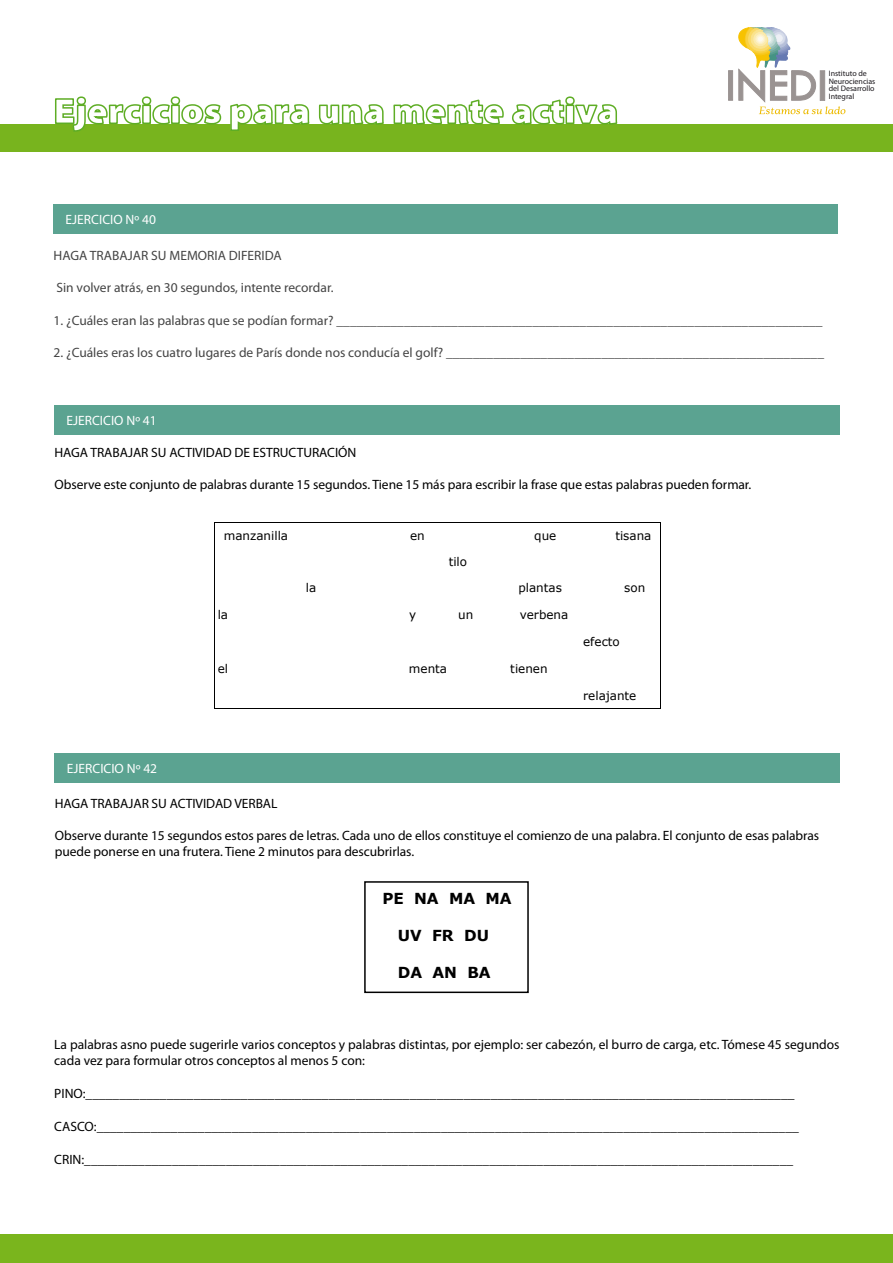
<style>
.page{position:relative;width:893px;height:1263px;background:#fff}
.page>*{position:absolute;margin:0;border:0;box-sizing:border-box;transform-origin:0 0}
.t1{font:700 15.15px "Verdana";letter-spacing:-.005em;color:#000}
.t2{font:13.5px/16.2px "Myriad Pro";letter-spacing:-.005em;color:#000}
.t3{font:13.5px "Myriad Pro";color:#444}
.t4{font:13.5px "Myriad Pro";color:#fff}
.t5{font:12px "Verdana";color:#000}
.t6{font:7.95px/7.5px "Myriad Pro";color:#1a171b}
</style>
<div class="page">
<hr style="left:214px;top:522px;width:446px;height:1px;background:#000">
<svg style="left:214px;top:523px;width:1px;height:185px"></svg>
<hr style="left:214px;top:708px;width:446px;height:1px;background:#000">
<svg style="left:660px;top:522px;width:1px;height:187px"></svg>
<div style="left:0;top:124px;width:893px;height:28px;background:#78b41e"></div>
<div style="left:0;top:1235px;width:893px;height:28px;background:#7ab51d"></div>
<div style="left:53px;top:204px;width:785px;height:30px;background:#5ba391"></div>
<div style="left:54px;top:405px;width:785px;height:30px;background:#5ba391"></div>
<div style="left:54px;top:753px;width:786px;height:29px;background:#5ba391"></div>
<div style="left:364px;top:881px;width:165px;height:112px;border:2px solid #000"></div>
<svg style="left:55px;top:96px;width:167px;height:36px"></svg>
<svg style="left:230px;top:103px;width:80px;height:28px"></svg>
<svg style="left:318px;top:104px;width:66px;height:21px"></svg>
<svg style="left:393px;top:99px;width:111px;height:26px"></svg>
<svg style="left:512px;top:96px;width:106px;height:29px"></svg>
<hr style="left:728px;top:71px;width:4px;height:29px;background:#9a9392">
<div style="left:728px;top:71px;width:5px;height:29px;border:1px solid #9a9392"></div>
<svg style="left:738px;top:27px;width:107px;height:87px"></svg>
<p class="t4" style="left:65px;top:211px;width:92px">EJERCICIO Nº 40</p>
<p class="t6" style="left:829px;top:69px;width:48px">Instituto de<br>Neurociencias del Desarrollo<br>Integral</p>
<p class="t3" style="left:54px;top:247px;width:230px">HAGA TRABAJAR SU MEMORIA DIFERIDA</p>
<p class="t3" style="left:56px;top:280px;width:278px">Sin volver atrás, en 30 segundos, intente recordar.</p>
<p class="t3" style="left:54px;top:312px;width:770px">1. ¿Cuáles eran las palabras que se podían formar? ________________________________________________________________________</p>
<p class="t3" style="left:54px;top:344px;width:772px">2. ¿Cuáles eras los cuatro lugares de París donde nos conducía el golf? ________________________________________________________</p>
<p class="t4" style="left:66px;top:412px;width:92px">EJERCICIO Nº 41</p>
<p class="t2" style="left:55px;top:444px;width:303px">HAGA TRABAJAR SU ACTIVIDAD DE ESTRUCTURACIÓN</p>
<p class="t2" style="left:55px;top:476px;width:698px">Observe este conjunto de palabras durante 15 segundos. Tiene 15 más para escribir la frase que estas palabras pueden formar.</p>
<p class="t5" style="left:224px;top:528px;width:66px">manzanilla</p>
<p class="t5" style="left:410px;top:528px;width:16px">en</p>
<p class="t5" style="left:534px;top:528px;width:24px">que</p>
<p class="t5" style="left:615px;top:528px;width:38px">tisana</p>
<p class="t5" style="left:449px;top:554px;width:20px">tilo</p>
<p class="t5" style="left:306px;top:580px;width:12px">la</p>
<p class="t5" style="left:518px;top:580px;width:45px">plantas</p>
<p class="t5" style="left:624px;top:580px;width:23px">son</p>
<p class="t5" style="left:218px;top:607px;width:12px">la</p>
<p class="t5" style="left:409px;top:607px;width:9px">y</p>
<p class="t5" style="left:458px;top:607px;width:17px">un</p>
<p class="t5" style="left:520px;top:607px;width:50px">verbena</p>
<p class="t5" style="left:583px;top:634px;width:38px">efecto</p>
<p class="t5" style="left:218px;top:661px;width:12px">el</p>
<p class="t5" style="left:409px;top:661px;width:40px">menta</p>
<p class="t5" style="left:510px;top:661px;width:39px">tienen</p>
<p class="t5" style="left:583px;top:688px;width:55px">relajante</p>
<p class="t4" style="left:67px;top:760px;width:92px">EJERCICIO Nº 42</p>
<p class="t2" style="left:55px;top:795px;width:224px">HAGA TRABAJAR SU ACTIVIDAD VERBAL</p>
<p class="t2" style="left:55px;top:827px;width:766px">Observe durante 15 segundos estos pares de letras. Cada uno de ellos constituye el comienzo de una palabra. El conjunto de esas palabras puede ponerse en una frutera. Tiene 2 minutos para descubrirlas.</p>
<p class="t1" style="left:382px;top:889px;width:131px">PE NA MA MA</p>
<p class="t1" style="left:398px;top:926px;width:93px">UV FR DU</p>
<p class="t1" style="left:398px;top:962px;width:94px">DA AN BA</p>
<p class="t2" style="left:54px;top:1036px;width:787px">La palabras asno puede sugerirle varios conceptos y palabras distintas, por ejemplo: ser cabezón, el burro de carga, etc. Tómese 45 segundos cada vez para formular otros conceptos al menos 5 con:</p>
<p class="t2" style="left:54px;top:1085px;width:742px">PINO:_________________________________________________________________________________________________________</p>
<p class="t2" style="left:54px;top:1118px;width:746px">CASCO:________________________________________________________________________________________________________</p>
<p class="t2" style="left:54px;top:1151px;width:740px">CRIN:_________________________________________________________________________________________________________</p>
</div>
